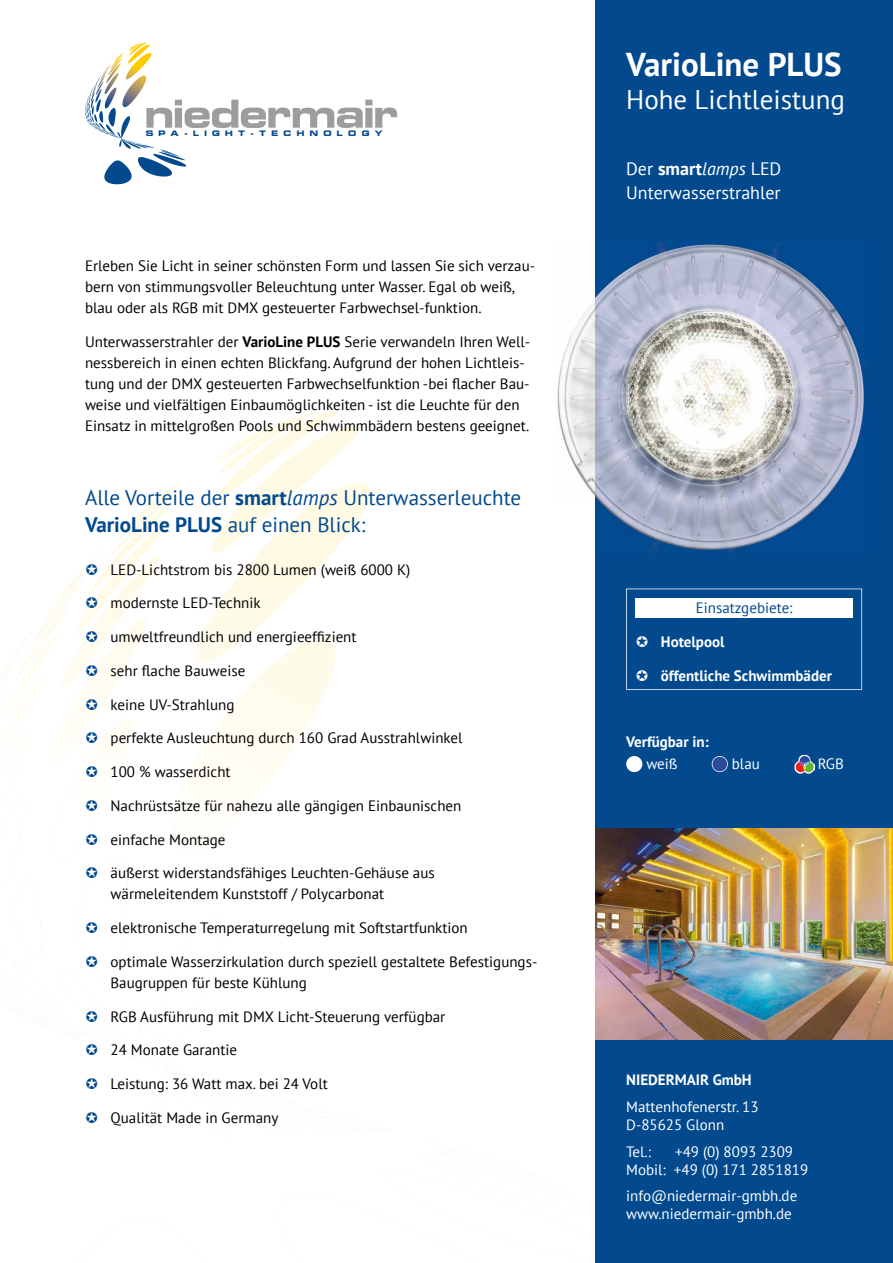
<style>
.page{position:relative;width:893px;height:1263px;background:#fff}
.page>*{position:absolute;margin:0;border:0;box-sizing:border-box;transform-origin:0 0}
.t1{font:69.6px "Square 721 Bold Ex BT";letter-spacing:-.065em;color:#9d9d9c}
.t2{font:700 33px "PT Sans";color:#fff}
.t3{font:27px "PT Sans";color:#fff}
.t4{font:21px/27px "PT Sans";color:#02498e}
.t5{font:18px/24px "PT Sans";color:#fff}
.t6{font:15px/21px "PT Sans";color:#000}
.t7{font:15px/18px "PT Sans";color:#fff}
.t8{font:700 15px "PT Sans";color:#fff}
.t9{font:15px "PT Sans";color:#02498e}
.t10{font:13.65px "Square 721 Bold Ex BT";letter-spacing:.335em;color:#02498e}
.s1{font-weight:700}
.s2{font-style:italic}
</style>
<div class="page">
<img style="left:211px;top:411px;width:147px;height:143px">
<svg style="left:114px;top:43px;width:37px;height:37px"></svg>
<div style="left:595px;top:0;width:298px;height:1263px;background:#02498e"></div>
<img style="left:557px;top:242px;width:309px;height:310px">
<img style="left:595px;top:829px;width:298px;height:211px">
<div style="left:626px;top:756px;width:16px;height:16px;background:#fff;border-radius:50%"></div>
<svg style="left:712px;top:756px;width:16px;height:16px"></svg>
<img style="left:795px;top:755px;width:18px;height:18px">
<svg style="left:796px;top:756px;width:18px;height:16px"></svg>
<svg style="left:86px;top:564px;width:6px;height:6px"></svg>
<svg style="left:90px;top:598px;width:7px;height:10px"></svg>
<svg style="left:86px;top:631px;width:11px;height:11px"></svg>
<svg style="left:91px;top:668px;width:6px;height:8px"></svg>
<svg style="left:86px;top:699px;width:11px;height:11px"></svg>
<svg style="left:626px;top:588px;width:236px;height:102px"></svg>
<h1 class="t1" style="left:143px;top:63px;width:259px">niedermair</h1>
<p class="t10" style="left:145px;top:123px;width:239px">SPA-LIGHT-TECHNOLOGY</p>
<p class="t6" style="left:85px;top:255px;width:452px">Erleben Sie Licht in seiner schönsten Form und lassen Sie sich verzau&shy;bern von stimmungsvoller Beleuchtung unter Wasser. Egal ob weiß, blau oder als RGB mit DMX gesteuerter Farbwechsel-funktion.</p>
<p class="t6" style="left:85px;top:331px;width:447px">Unterwasserstrahler der <span class="s1">VarioLine PLUS</span> Serie verwandeln Ihren Well&shy;nessbereich in einen echten Blickfang. Aufgrund der hohen Lichtleis&shy;tung und der DMX gesteuerten Farbwechselfunktion -bei flacher Bau&shy;weise und vielfältigen Einbaumöglichkeiten - ist die Leuchte für den Einsatz in mittelgroßen Pools und Schwimmbädern bestens geeignet.</p>
<h3 class="t4" style="left:85px;top:484px;width:438px">Alle Vorteile der <span class="s1">smart</span><span class="s2">lamps</span> Unterwasserleuchte<br><span class="s1">VarioLine PLUS</span> auf einen Blick:</h3>
<p class="t6" style="left:111px;top:558px;width:301px">LED-Lichtstrom bis 2800 Lumen (weiß 6000 K)</p>
<p class="t6" style="left:111px;top:592px;width:152px">modernste LED-Technik</p>
<p class="t6" style="left:111px;top:626px;width:248px">umweltfreundlich und energieeffizient</p>
<p class="t6" style="left:111px;top:660px;width:136px">sehr flache Bauweise</p>
<p class="t6" style="left:111px;top:693px;width:125px">keine UV-Strahlung</p>
<p class="t6" style="left:111px;top:727px;width:354px">perfekte Ausleuchtung durch 160 Grad Ausstrahlwinkel</p>
<p class="t6" style="left:111px;top:761px;width:122px">100 % wasserdicht</p>
<p class="t6" style="left:111px;top:795px;width:352px">Nachrüstsätze für nahezu alle gängigen Einbaunischen</p>
<p class="t6" style="left:111px;top:828px;width:116px">einfache Montage</p>
<p class="t6" style="left:111px;top:862px;width:326px">äußerst widerstandsfähiges Leuchten-Gehäuse aus wärmeleitendem Kunststoff / Polycarbonat</p>
<p class="t6" style="left:111px;top:917px;width:359px">elektronische Temperaturregelung mit Softstartfunktion</p>
<p class="t6" style="left:111px;top:951px;width:428px">optimale Wasserzirkulation durch speziell gestaltete Befestigungs-<br>Baugruppen für beste Kühlung</p>
<p class="t6" style="left:111px;top:1005px;width:336px">RGB Ausführung mit DMX Licht-Steuerung verfügbar</p>
<p class="t6" style="left:111px;top:1039px;width:128px">24 Monate Garantie</p>
<p class="t6" style="left:111px;top:1073px;width:219px">Leistung: 36 Watt max. bei 24 Volt</p>
<p class="t6" style="left:111px;top:1107px;width:169px">Qualität Made in Germany</p>
<h2 class="t2" style="left:626px;top:43px;width:217px">VarioLine PLUS</h2>
<h3 class="t3" style="left:626px;top:82px;width:220px">Hohe Lichtleistung</h3>
<p class="t5" style="left:626px;top:156px;width:157px">Der <span class="s1">smart</span><span class="s2">lamps</span> LED<br>Unterwasserstrahler</p>
<p class="t9" style="left:696px;top:598px;width:98px">Einsatzgebiete:</p>
<p class="t8" style="left:661px;top:632px;width:65px">Hotelpool</p>
<p class="t8" style="left:661px;top:665px;width:173px">öffentliche Schwimmbäder</p>
<p class="t8" style="left:626px;top:731px;width:84px">Verfügbar in:</p>
<p class="t7" style="left:646px;top:754px;width:33px">weiß</p>
<p class="t7" style="left:732px;top:754px;width:30px">blau</p>
<p class="t7" style="left:818px;top:754px;width:28px">RGB</p>
<p class="t8" style="left:626px;top:1070px;width:127px">NIEDERMAIR GmbH</p>
<p class="t7" style="left:626px;top:1097px;width:134px">Mattenhofenerstr. 13<br>D-85625 Glonn</p>
<p class="t7" style="left:626px;top:1142px;width:26px">Tel.:</p>
<p class="t7" style="left:626px;top:1142px;width:183px;text-indent:49px">+49 (0) 8093 2309<br>Mobil: +49 (0) 171 2851819</p>
<p class="t7" style="left:626px;top:1186px;width:173px">info@niedermair-gmbh.de www.niedermair-gmbh.de</p>
</div>
